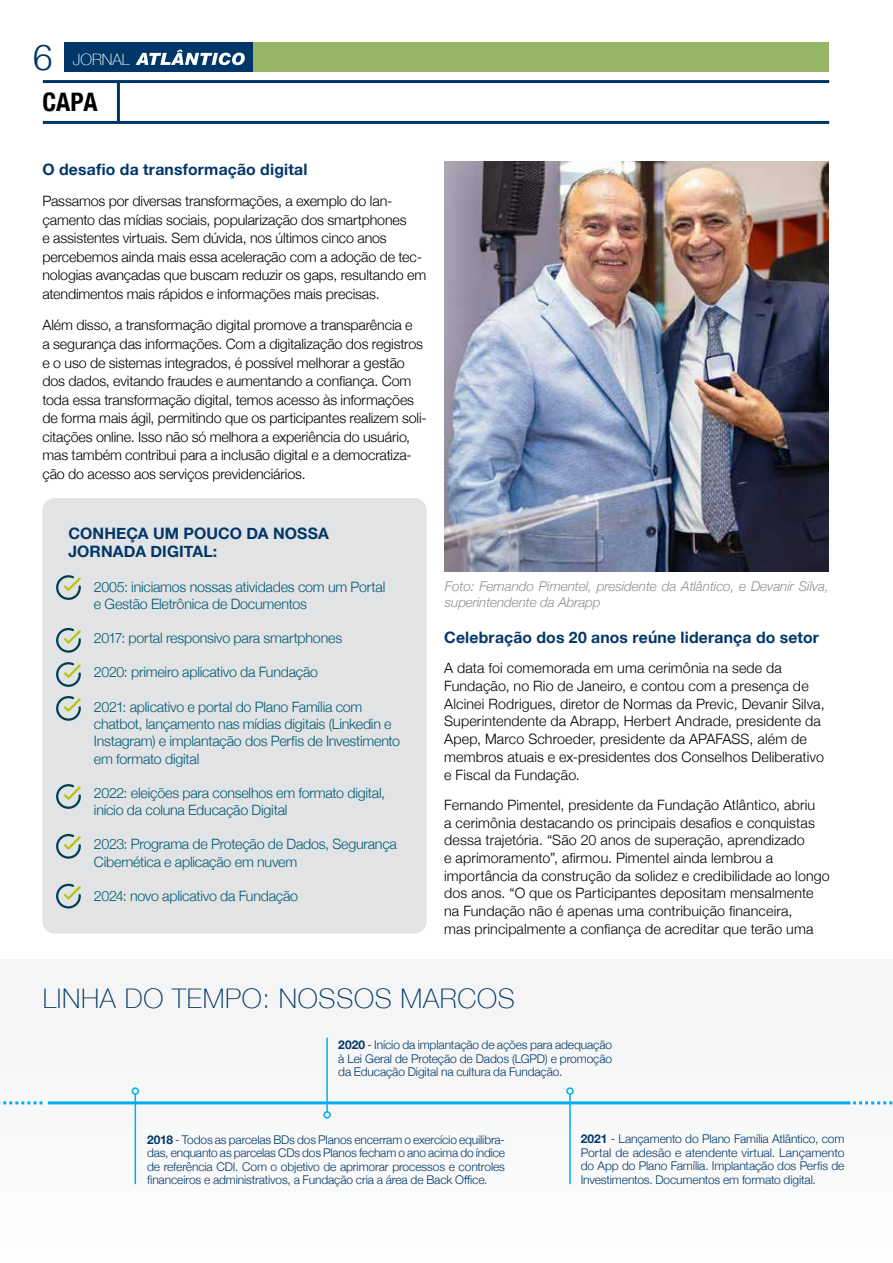
<style>
.page{position:relative;width:893px;height:1263px;background:#fff}
.page>*{position:absolute;margin:0;border:0;box-sizing:border-box;transform-origin:0 0}
.t1{font:300 36px "Helvetica";color:#003768}
.t2{font:100 27px "Helvetica Neue";letter-spacing:.025em;color:#003768}
.t3{font:700 condensed 25.5px "Helvetica Neue";color:#000}
.t4{font:700 15.75px/18.8px "Helvetica Neue";letter-spacing:.01em;color:#003768}
.t5{font:100 15.75px "Helvetica Neue";color:#fff}
.t6{font:300 14.25px/18.6px "Helvetica Neue";letter-spacing:-.005em;color:#000}
.t7{font:300 14.25px/17.2px "Helvetica Neue";letter-spacing:-.015em;color:#005a75}
.t8{font:italic 300 13.5px/16.2px "Helvetica Neue";letter-spacing:-.01em;color:#919091}
.t9{font:300 12px/13.5px "Helvetica Neue";letter-spacing:-.01em;color:#003768;text-align:justify}
.s1{font-weight:700}
</style>
<div class="page">
<div style="left:42px;top:498px;width:385px;height:436px;background:#e2e3e4;border-radius:13px"></div>
<div style="left:0;top:960px;width:893px;height:303px;background:#f8f8f8"></div>
<div style="left:64px;top:43px;width:193px;height:29px;background:#003768"></div>
<div style="left:253px;top:43px;width:576px;height:29px;background:#97b665"></div>
<svg style="left:136px;top:50px;width:109px;height:15px"></svg>
<hr style="left:43px;top:80px;width:786px;height:3px;background:#003768">
<hr style="left:43px;top:121px;width:786px;height:3px;background:#003768">
<hr style="left:117px;top:82px;width:3px;height:40px;background:#003768">
<hr style="left:48px;top:1101px;width:802px;height:3px;background:#00aeef">
<svg style="left:853px;top:1101px;width:40px;height:3px"></svg>
<svg style="left:0;top:1101px;width:43px;height:3px"></svg>
<hr style="left:326px;top:1037px;width:2px;height:75px;background:#00aeef">
<div style="left:323px;top:1111px;width:8px;height:7px;border:2px solid #00aeef;border-radius:50%"></div>
<hr style="left:569px;top:1094px;width:2px;height:90px;background:#00aeef">
<div style="left:566px;top:1087px;width:8px;height:8px;border:2px solid #00aeef;border-radius:50%"></div>
<hr style="left:135px;top:1094px;width:1px;height:90px;background:#00aeef">
<div style="left:132px;top:1087px;width:7px;height:8px;border:2px solid #00aeef;border-radius:50%"></div>
<svg style="left:56px;top:575px;width:25px;height:25px"></svg>
<svg style="left:56px;top:627px;width:25px;height:26px"></svg>
<svg style="left:56px;top:662px;width:25px;height:25px"></svg>
<svg style="left:56px;top:696px;width:25px;height:25px"></svg>
<svg style="left:56px;top:784px;width:25px;height:25px"></svg>
<svg style="left:56px;top:833px;width:25px;height:26px"></svg>
<svg style="left:56px;top:883px;width:25px;height:26px"></svg>
<img style="left:445px;top:161px;width:384px;height:410px">
<h1 class="t1" style="left:33px;top:27px;width:22px">6</h1>
<p class="t5" style="left:73px;top:48px;width:59px">JORNAL</p>
<h3 class="t3" style="left:43px;top:81px;width:57px">CAPA</h3>
<p class="t4" style="left:42px;top:160px;width:267px">O desafio da transformação digital</p>
<p class="t6" style="left:42px;top:191px;width:385px">Passamos por diversas transformações, a exemplo do lan&shy;çamento das mídias sociais, popularização dos smartphones<br>e assistentes virtuais. Sem dúvida, nos últimos cinco anos percebemos ainda mais essa aceleração com a adoção de tec&shy;nologias avançadas que buscam reduzir os gaps, resultando em atendimentos mais rápidos e informações mais precisas.</p>
<p class="t6" style="left:42px;top:315px;width:386px">Além disso, a transformação digital promove a transparência e<br>a segurança das informações. Com a digitalização dos registros e o uso de sistemas integrados, é possível melhorar a gestão dos dados, evitando fraudes e aumentando a confiança. Com toda essa transformação digital, temos acesso às informações de forma mais ágil, permitindo que os participantes realizem soli&shy;citações online. Isso não só melhora a experiência do usuário, mas também contribui para a inclusão digital e a democratiza&shy;ção do acesso aos serviços previdenciários.</p>
<p class="t4" style="left:68px;top:524px;width:262px">CONHEÇA UM POUCO DA NOSSA<br>JORNADA DIGITAL:</p>
<p class="t7" style="left:94px;top:577px;width:293px">2005: iniciamos nossas atividades com um Portal e Gestão Eletrônica de Documentos</p>
<p class="t7" style="left:94px;top:628px;width:250px">2017: portal responsivo para smartphones</p>
<p class="t7" style="left:94px;top:663px;width:226px">2020: primeiro aplicativo da Fundação</p>
<p class="t7" style="left:94px;top:697px;width:308px">2021: aplicativo e portal do Plano Família com chatbot, lançamento nas mídias digitais (Linkedin e Instagram) e implantação dos Perfis de Investimento em formato digital</p>
<p class="t7" style="left:94px;top:783px;width:293px">2022: eleições para conselhos em formato digital, início da coluna Educação Digital</p>
<p class="t7" style="left:94px;top:834px;width:304px">2023: Programa de Proteção de Dados, Segurança<br>Cibernética e aplicação em nuvem</p>
<p class="t7" style="left:94px;top:886px;width:206px">2024: novo aplicativo da Fundação</p>
<p class="t8" style="left:445px;top:577px;width:386px">Foto: Fernando Pimentel, presidente da Atlântico, e Devanir Silva, superintendente da Abrapp</p>
<p class="t4" style="left:444px;top:628px;width:376px">Celebração dos 20 anos reúne liderança do setor</p>
<p class="t6" style="left:444px;top:658px;width:382px;line-height:17.7px">A data foi comemorada em uma cerimônia na sede da Fundação, no Rio de Janeiro, e contou com a presença de Alcinei Rodrigues, diretor de Normas da Previc, Devanir Silva, Superintendente da Abrapp, Herbert Andrade, presidente da Apep, Marco Schroeder, presidente da APAFASS, além de membros atuais e ex-presidentes dos Conselhos Deliberativo e Fiscal da Fundação.</p>
<p class="t6" style="left:444px;top:795px;width:387px;line-height:17.7px">Fernando Pimentel, presidente da Fundação Atlântico, abriu<br>a cerimônia destacando os principais desafios e conquistas dessa trajetória. “São 20 anos de superação, aprendizado<br>e aprimoramento”, afirmou. Pimentel ainda lembrou a importância da construção da solidez e credibilidade ao longo dos anos. “O que os Participantes depositam mensalmente na Fundação não é apenas uma contribuição financeira,<br>mas principalmente a confiança de acreditar que terão uma</p>
<h2 class="t2" style="left:43px;top:977px;width:474px">LINHA DO TEMPO: NOSSOS MARCOS</h2>
<p class="t9" style="left:338px;top:1037px;width:275px"><span class="s1">2020</span> - Início da implantação de ações para adequação à Lei Geral de Proteção de Dados (LGPD) e promoção da Educação Digital na cultura da Fundação.</p>
<p class="t9" style="left:147px;top:1131px;width:359px"><span class="s1">2018</span> - Todos as parcelas BDs dos Planos encerram o exercício equilibra&shy;das, enquanto as parcelas CDs dos Planos fecham o ano acima do índice de referência CDI. Com o objetivo de aprimorar processos e controles financeiros e administrativos, a Fundação cria a área de Back Office.</p>
<p class="t9" style="left:581px;top:1131px;width:265px"><span class="s1">2021</span> - Lançamento do Plano Família Atlântico, com Portal de adesão e atendente virtual. Lançamento do App do Plano Família. Implantação dos Perfis de Investimentos. Documentos em formato digital.</p>
</div>
